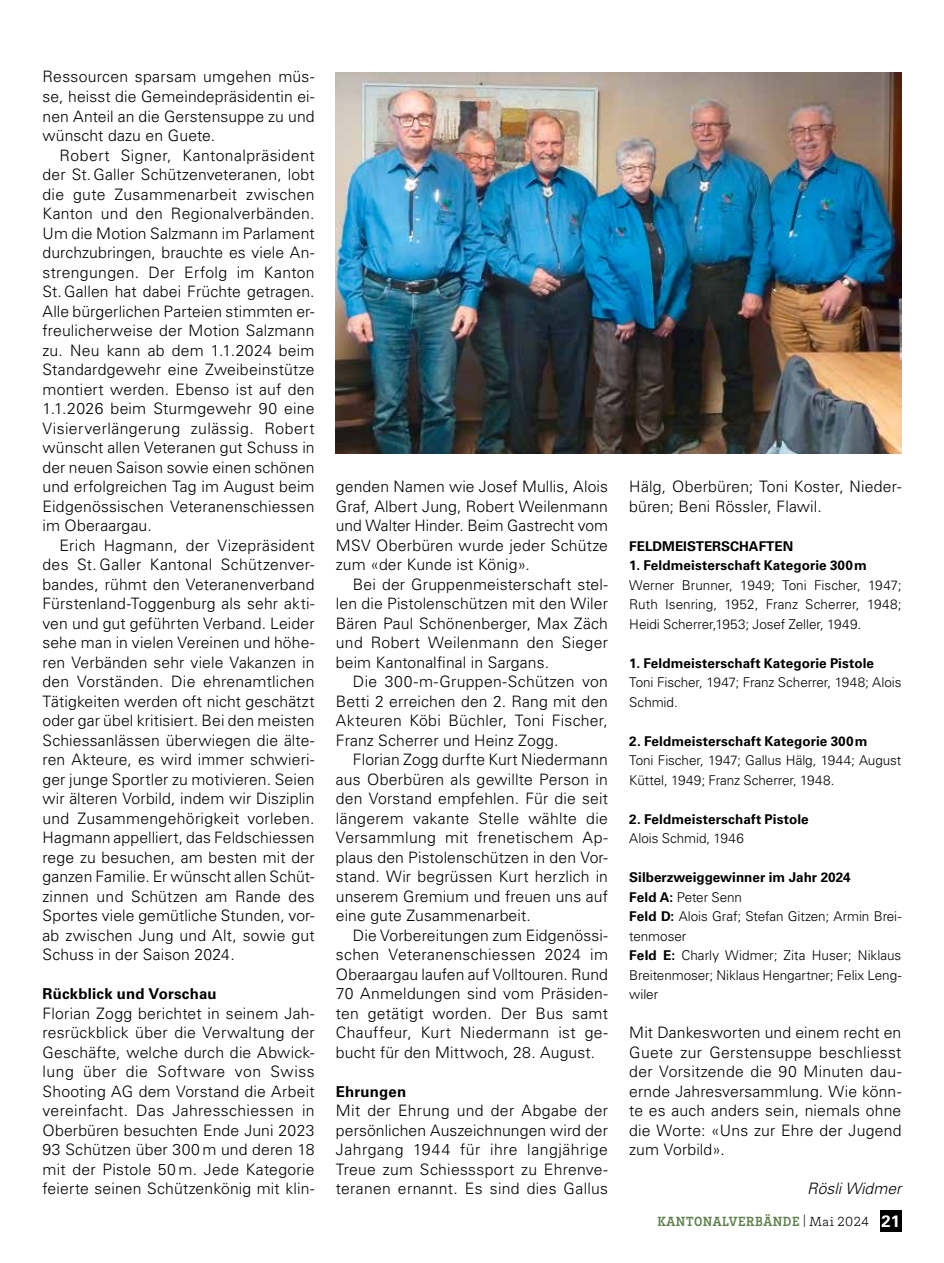
<style>
.page{position:relative;width:944px;height:1263px;background:#fff}
.page>*{position:absolute;margin:0;border:0;box-sizing:border-box;transform-origin:0 0}
.t1{font:300 15.75px/19.5px "Univers LT Std";letter-spacing:.01em;color:#000;text-align:justify}
.t2{font:italic 300 15.75px "Univers LT Std";color:#000}
.t3{font:700 15px "Univers LT Std";letter-spacing:.01em;color:#000}
.t4{font:700 13.65px "Brix Slab";letter-spacing:.045em;color:#5e8149;scale:.93 1}
.t5{font:300 13.5px/19.5px "Univers LT Std";letter-spacing:-.005em;color:#000}
.t6{font:700 13.5px "Univers LT Std";letter-spacing:.01em;color:#000}
.s1{font-weight:700}
.s2{font-weight:300;font-size:13.5px;color:#000}
.s3{font-family:"Univers LT Std";font-size:16.5px;color:#fff}
</style>
<div class="page">
<div style="left:880px;top:1210px;width:21px;height:21px;background:#000"></div>
<img style="left:336px;top:72px;width:565px;height:381px">
<p class="t1" style="left:43px;top:67px;width:274px">Ressourcen sparsam umgehen müs&shy;se, heisst die Gemeindepräsidentin ei&shy;nen Anteil an die Gerstensuppe zu und wünscht dazu en Guete.</p>
<p class="t1" style="left:43px;top:145px;width:274px;text-indent:17px">Robert Signer, Kantonalpräsident der St. Galler Schützenveteranen, lobt die gute Zusammenarbeit zwischen Kanton und den Regionalverbänden.<br>Um die Motion Salzmann im Parlament durchzubringen, brauchte es viele An&shy;strengungen. Der Erfolg im Kanton St. Gallen hat dabei Früchte getragen.<br>Alle bürgerlichen Parteien stimmten er&shy;freulicherweise der Motion Salzmann zu. Neu kann ab dem 1.1.2024 beim Standardgewehr eine Zweibeinstütze montiert werden. Ebenso ist auf den 1.1.2026 beim Sturmgewehr 90 eine Visierverlängerung zulässig. Robert wünscht allen Veteranen gut Schuss in der neuen Saison sowie einen schönen und erfolgreichen Tag im August beim Eidgenössischen Veteranenschiessen im Oberaargau.</p>
<p class="t1" style="left:43px;top:535px;width:274px;text-indent:17px">Erich Hagmann, der Vizepräsident des St. Galler Kantonal Schützenver&shy;bandes, rühmt den Veteranenverband Fürstenland-Toggenburg als sehr akti&shy;ven und gut geführten Verband. Leider sehe man in vielen Vereinen und höhe&shy;ren Verbänden sehr viele Vakanzen in den Vorständen. Die ehrenamtlichen Tätigkeiten werden oft nicht geschätzt oder gar übel kritisiert. Bei den meisten Schiessanlässen überwiegen die älte&shy;ren Akteure, es wird immer schwieri&shy;ger junge Sportler zu motivieren. Seien wir älteren Vorbild, indem wir Disziplin und Zusammengehörigkeit vorleben.<br>Hagmann appelliert, das Feldschiessen rege zu besuchen, am besten mit der ganzen Familie. Er wünscht allen Schüt&shy;zinnen und Schützen am Rande des Sportes viele gemütliche Stunden, vor&shy;ab zwischen Jung und Alt, sowie gut Schuss in der Saison 2024.</p>
<p class="t3" style="left:43px;top:985px;width:176px">Rückblick und Vorschau</p>
<p class="t1" style="left:43px;top:1003px;width:274px">Florian Zogg berichtet in seinem Jah&shy;resrückblick über die Verwaltung der Geschäfte, welche durch die Abwick&shy;lung über die Software von Swiss Shooting AG dem Vorstand die Arbeit vereinfacht. Das Jahresschiessen in Oberbüren besuchten Ende Juni 2023<br>93 Schützen über 300m und deren 18 mit der Pistole 50 m. Jede Kategorie feierte seinen Schützenkönig mit klin-</p>
<p class="t1" style="left:336px;top:477px;width:274px">genden Namen wie Josef Mullis, Alois Graf, Albert Jung, Robert Weilenmann und Walter Hinder. Beim Gastrecht vom MSV Oberbüren wurde jeder Schütze zum «der Kunde ist König».</p>
<p class="t1" style="left:336px;top:574px;width:274px;text-indent:17px">Bei der Gruppenmeisterschaft stel&shy;len die Pistolenschützen mit den Wiler Bären Paul Schönenberger, Max Zäch und Robert Weilenmann den Sieger beim Kantonalfinal in Sargans.</p>
<p class="t1" style="left:336px;top:672px;width:274px;text-indent:17px">Die 300-m-Gruppen-Schützen von Betti 2 erreichen den 2. Rang mit den Akteuren Köbi Büchler, Toni Fischer, Franz Scherrer und Heinz Zogg.</p>
<p class="t1" style="left:336px;top:750px;width:274px;text-indent:17px">Florian Zogg durfte Kurt Niedermann aus Oberbüren als gewillte Person in den Vorstand empfehlen. Für die seit längerem vakante Stelle wählte die Versammlung mit frenetischem Ap&shy;plaus den Pistolenschützen in den Vor&shy;stand. Wir begrüssen Kurt herzlich in unserem Gremium und freuen uns auf eine gute Zusammenarbeit.</p>
<p class="t1" style="left:336px;top:925px;width:274px;text-indent:17px">Die Vorbereitungen zum Eidgenössi&shy;schen Veteranenschiessen 2024 im Oberaargau laufen auf Volltouren. Rund 70 Anmeldungen sind vom Präsiden&shy;ten getätigt worden. Der Bus samt Chauffeur, Kurt Niedermann ist ge&shy;bucht für den Mittwoch, 28. August.</p>
<p class="t3" style="left:336px;top:1082px;width:72px">Ehrungen</p>
<p class="t1" style="left:336px;top:1101px;width:274px">Mit der Ehrung und der Abgabe der persönlichen Auszeichnungen wird der Jahrgang 1944 für ihre langjährige Treue zum Schiesssport zu Ehrenve&shy;teranen ernannt. Es sind dies Gallus</p>
<p class="t1" style="left:629px;top:477px;width:274px">Hälg, Oberbüren; Toni Koster, Nieder&shy;büren; Beni Rössler, Flawil.</p>
<p class="t6" style="left:629px;top:538px;width:165px">FELDMEISTERSCHAFTEN</p>
<p class="t6" style="left:629px;top:557px;width:239px">1. Feldmeisterschaft Kategorie 300m</p>
<p class="t5" style="left:629px;top:575px;width:274px;text-align:justify">Werner Brunner, 1949; Toni Fischer, 1947; Ruth Isenring, 1952, Franz Scherrer, 1948; Heidi Scherrer,1953; Josef Zeller, 1949.</p>
<p class="t6" style="left:629px;top:655px;width:246px">1. Feldmeisterschaft Kategorie Pistole</p>
<p class="t5" style="left:629px;top:672px;width:274px">Toni Fischer, 1947; Franz Scherrer, 1948; Alois<br>Schmid.</p>
<p class="t6" style="left:629px;top:733px;width:240px">2. Feldmeisterschaft Kategorie 300m</p>
<p class="t5" style="left:629px;top:750px;width:274px">Toni Fischer, 1947; Gallus Hälg, 1944; August<br>Küttel, 1949; Franz Scherrer, 1948.</p>
<p class="t6" style="left:629px;top:811px;width:181px">2. Feldmeisterschaft Pistole</p>
<p class="t5" style="left:629px;top:828px;width:116px">Alois Schmid, 1946</p>
<p class="t5" style="left:629px;top:867px;width:274px"><span class="s1">Silberzweiggewinner im Jahr 2024<br>Feld A:</span> Peter Senn<br><span class="s1">Feld D:</span> Alois Graf; Stefan Gitzen; Armin Brei&shy;tenmoser<br><span class="s1">Feld E:</span> Charly Widmer; Zita Huser; Niklaus<br>Breitenmoser; Niklaus Hengartner; Felix Leng&shy;wiler</p>
<p class="t1" style="left:629px;top:1023px;width:274px">Mit Dankesworten und einem recht en Guete zur Gerstensuppe beschliesst der Vorsitzende die 90 Minuten dau&shy;ernde Jahresversammlung. Wie könn&shy;te es auch anders sein, niemals ohne die Worte: «Uns zur Ehre der Jugend zum Vorbild».</p>
<p class="t2" style="left:807px;top:1179px;width:96px">Rösli Widmer</p>
<p class="t4" style="left:658px;top:1212px;width:262px">KANTONALVERBÄNDE <span class="s2">| Mai 2024</span> <span class="s3">21</span></p>
</div>
